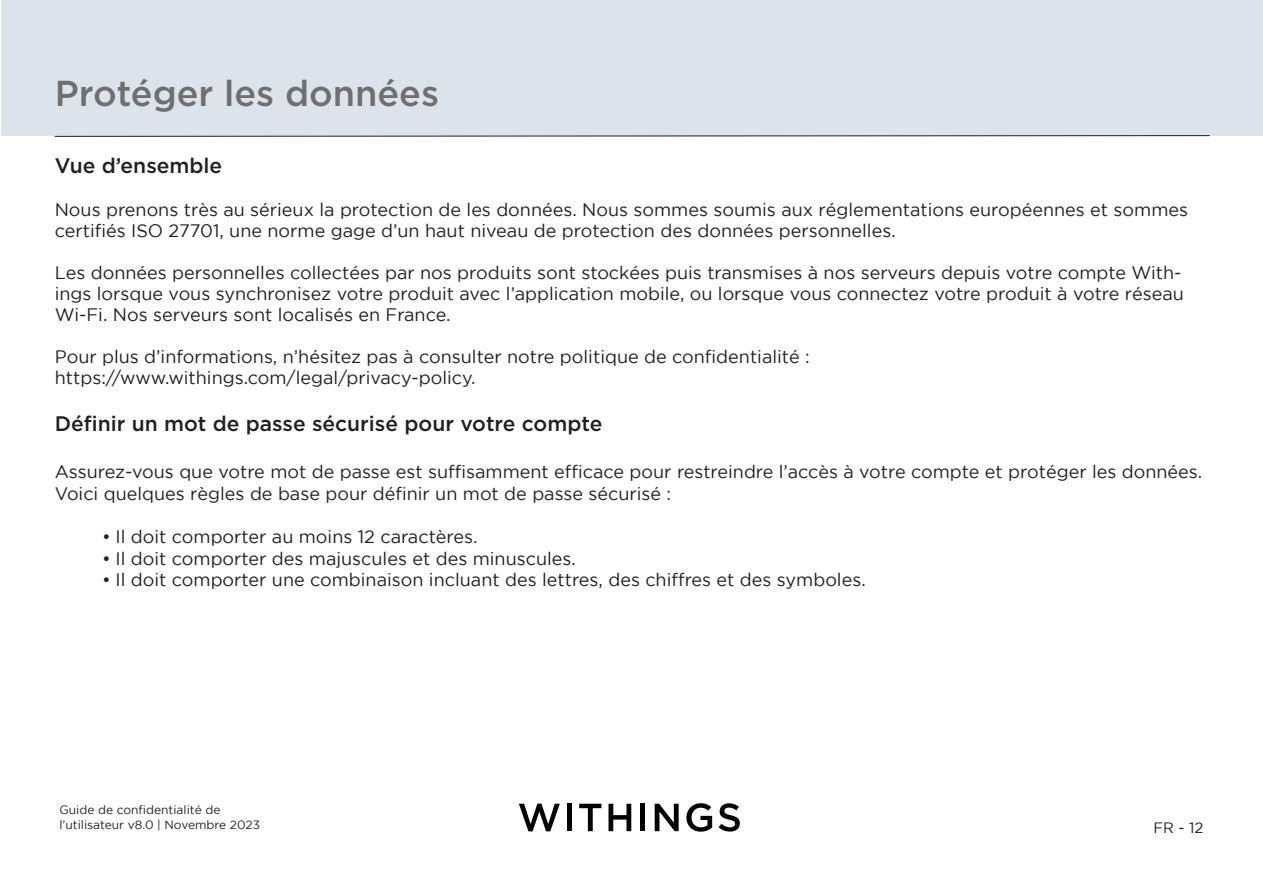
<style>
.page{position:relative;width:1263px;height:894px;background:#fff}
.page>*{position:absolute;margin:0;border:0;box-sizing:border-box;transform-origin:0 0}
.t1{font:500 36px "Gotham";color:#6d6f71}
.t2{font:500 21px "Gotham";color:#231f20}
.t3{font:18px/21px "Gotham";color:#231f20}
.t4{font:15px "Gotham";color:#231f20}
.t5{font:12px/14.4px "Gotham";color:#231f20}
</style>
<div class="page">
<svg style="left:519px;top:803px;width:41px;height:28px"></svg>
<div style="left:567px;top:803px;width:5px;height:27px;background:#000001"></div>
<svg style="left:579px;top:803px;width:22px;height:27px"></svg>
<svg style="left:608px;top:803px;width:23px;height:27px"></svg>
<div style="left:640px;top:803px;width:5px;height:27px;background:#000001"></div>
<svg style="left:654px;top:803px;width:24px;height:27px"></svg>
<svg style="left:686px;top:803px;width:26px;height:28px"></svg>
<svg style="left:718px;top:803px;width:22px;height:28px"></svg>
<div style="left:2px;top:0;width:1261px;height:135px;background:#dde3eb"></div>
<svg style="left:54px;top:135px;width:1156px;height:2px"></svg>
<p class="t1" style="left:55px;top:70px;width:386px">Protéger les données</p>
<p class="t2" style="left:55px;top:152px;width:169px">Vue d’ensemble</p>
<p class="t3" style="left:55px;top:198px;width:1134px">Nous prenons très au sérieux la protection de les données. Nous sommes soumis aux réglementations européennes et sommes certifiés ISO 27701, une norme gage d’un haut niveau de protection des données personnelles.</p>
<p class="t3" style="left:55px;top:261px;width:1130px">Les données personnelles collectées par nos produits sont stockées puis transmises à nos serveurs depuis votre compte With&shy;ings lorsque vous synchronisez votre produit avec l’application mobile, ou lorsque vous connectez votre produit à votre réseau<br>Wi-Fi. Nos serveurs sont localisés en France.</p>
<p class="t3" style="left:55px;top:345px;width:756px">Pour plus d’informations, n’hésitez pas à consulter notre politique de confidentialité :</p>
<p class="t3" style="left:55px;top:367px;width:422px">https://www.withings.com/legal/privacy-policy.</p>
<p class="t2" style="left:55px;top:410px;width:549px">Définir un mot de passe sécurisé pour votre compte</p>
<p class="t3" style="left:55px;top:460px;width:1149px;line-height:21.6px">Assurez-vous que votre mot de passe est suffisamment efficace pour restreindre l’accès à votre compte et protéger les données.<br>Voici quelques règles de base pour définir un mot de passe sécurisé :</p>
<p class="t3" style="left:102px;top:525px;width:377px">• Il doit comporter au moins 12 caractères.</p>
<p class="t3" style="left:102px;top:547px;width:475px">• Il doit comporter des majuscules et des minuscules.</p>
<p class="t3" style="left:102px;top:569px;width:765px">• Il doit comporter une combinaison incluant des lettres, des chiffres et des symboles.</p>
<p class="t5" style="left:59px;top:802px;width:202px">Guide de confidentialité de l’utilisateur v8.0 | Novembre 2023</p>
<p class="t4" style="left:1153px;top:818px;width:52px">FR - 12</p>
</div>
